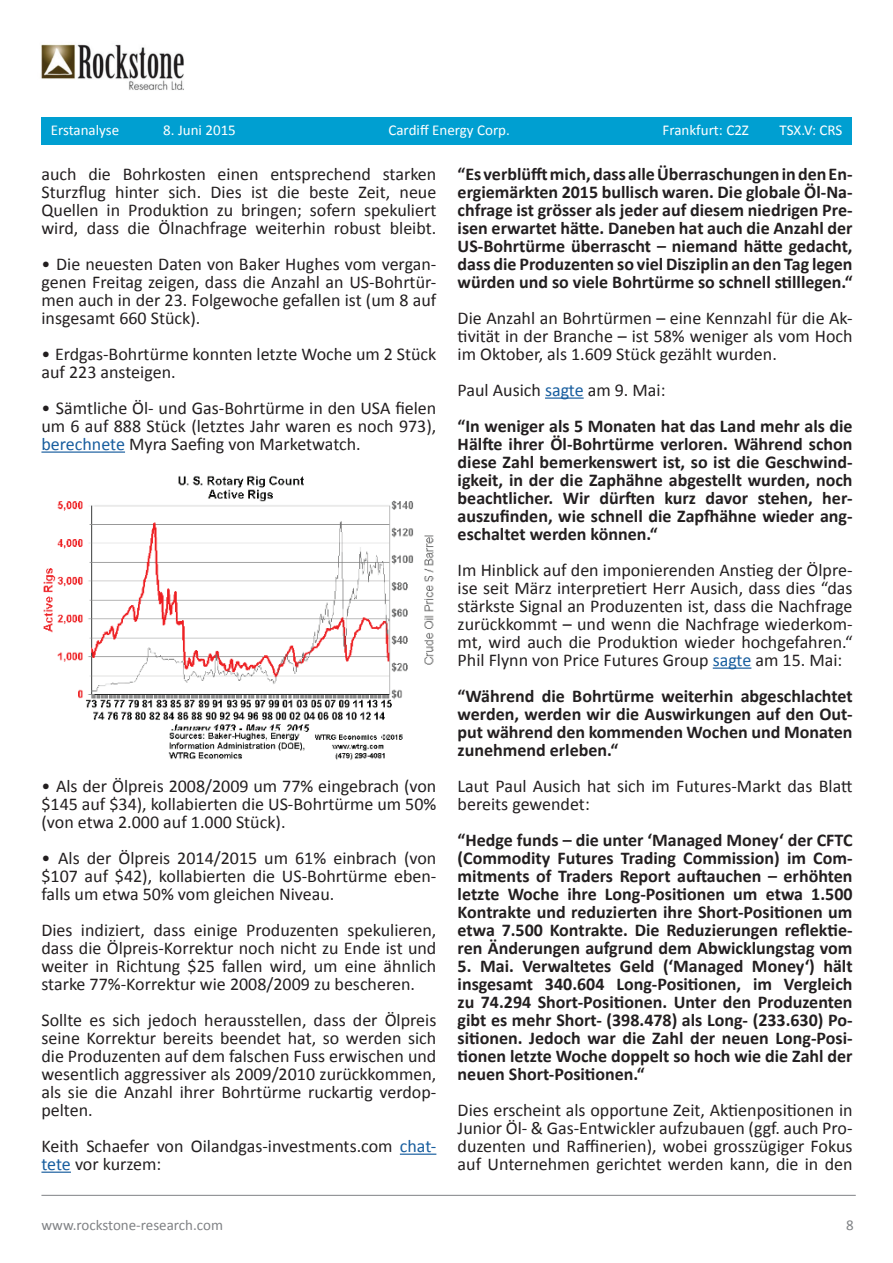
<style>
.page{position:relative;width:893px;height:1263px;background:#fff}
.page>*{position:absolute;margin:0;border:0;box-sizing:border-box;transform-origin:0 0}
.t1{font:18px/18px "Calibri";color:#231f20;text-align:justify}
.t2{font:700 18px/18px "Calibri";color:#231f20;text-align:justify}
.t3{font:15px "Calibri";color:#fff}
.t4{font:15px "Calibri";color:#808285}
.s1{color:#175d9e}
.s2{font-weight:400}
.s3{font-weight:400;color:#175d9e}
</style>
<div class="page">
<hr style="left:41px;top:451px;width:84px;height:2px;background:#175d9e">
<hr style="left:400px;top:1153px;width:36px;height:2px;background:#175d9e">
<hr style="left:41px;top:1171px;width:30px;height:2px;background:#175d9e">
<hr style="left:545px;top:397px;width:39px;height:2px;background:#175d9e">
<hr style="left:713px;top:667px;width:38px;height:2px;background:#175d9e">
<img style="left:41px;top:44px;width:143px;height:46px">
<div style="left:41px;top:117px;width:810px;height:28px;background:#009fd1"></div>
<hr style="left:41px;top:1195px;width:815px;height:1px;background:#808285">
<img style="left:43px;top:475px;width:391px;height:285px">
<p class="t3" style="left:51px;top:120px;width:70px">Erstanalyse</p>
<p class="t3" style="left:163px;top:120px;width:74px">8. Juni 2015</p>
<p class="t3" style="left:388px;top:120px;width:123px">Cardiff Energy Corp.</p>
<p class="t3" style="left:662px;top:120px;width:88px">Frankfurt: C2Z</p>
<p class="t3" style="left:779px;top:120px;width:64px">TSX.V: CRS</p>
<p class="t1" style="left:41px;top:165px;width:396px">auch die Bohrkosten einen entsprechend starken Sturzflug hinter sich. Dies ist die beste Zeit, neue Quellen in Produktion zu bringen; sofern spekuliert wird, dass die Ölnachfrage weiterhin robust bleibt.</p>
<p class="t1" style="left:41px;top:255px;width:396px">• Die neuesten Daten von Baker Hughes vom vergan&shy;genen Freitag zeigen, dass die Anzahl an US-Bohrtür&shy;men auch in der 23. Folgewoche gefallen ist (um 8 auf insgesamt 660 Stück).</p>
<p class="t1" style="left:41px;top:345px;width:396px">• Erdgas-Bohrtürme konnten letzte Woche um 2 Stück auf 223 ansteigen.</p>
<p class="t1" style="left:41px;top:399px;width:396px">• Sämtliche Öl- und Gas-Bohrtürme in den USA fielen um 6 auf 888 Stück (letztes Jahr waren es noch 973), <span class="s1">berechnete</span> Myra Saefing von Marketwatch.</p>
<p class="t1" style="left:41px;top:777px;width:396px">• Als der Ölpreis 2008/2009 um 77% eingebrach (von $145 auf $34), kollabierten die US-Bohrtürme um 50% (von etwa 2.000 auf 1.000 Stück).</p>
<p class="t1" style="left:41px;top:849px;width:396px">• Als der Ölpreis 2014/2015 um 61% einbrach (von $107 auf $42), kollabierten die US-Bohrtürme eben&shy;falls um etwa 50% vom gleichen Niveau.</p>
<p class="t1" style="left:41px;top:921px;width:396px">Dies indiziert, dass einige Produzenten spekulieren, dass die Ölpreis-Korrektur noch nicht zu Ende ist und weiter in Richtung $25 fallen wird, um eine ähnlich starke 77%-Korrektur wie 2008/2009 zu bescheren.</p>
<p class="t1" style="left:41px;top:1011px;width:396px">Sollte es sich jedoch herausstellen, dass der Ölpreis seine Korrektur bereits beendet hat, so werden sich die Produzenten auf dem falschen Fuss erwischen und wesentlich aggressiver als 2009/2010 zurückkommen, als sie die Anzahl ihrer Bohrtürme ruckartig verdop&shy;pelten.</p>
<p class="t1" style="left:41px;top:1137px;width:396px">Keith Schaefer von Oilandgas-investments.com <span class="s1">chat&shy;tete</span> vor kurzem:</p>
<p class="t2" style="left:458px;top:165px;width:396px">“Es verblüfft mich, dass alle Überraschungen in den En&shy;ergiemärkten 2015 bullisch waren. Die globale Öl-Na&shy;chfrage ist grösser als jeder auf diesem niedrigen Pre&shy;isen erwartet hätte. Daneben hat auch die Anzahl der US-Bohrtürme überrascht – niemand hätte gedacht, dass die Produzenten so viel Disziplin an den Tag legen würden und so viele Bohrtürme so schnell stilllegen.“</p>
<p class="t1" style="left:458px;top:309px;width:396px">Die Anzahl an Bohrtürmen – eine Kennzahl für die Ak&shy;tivität in der Branche – ist 58% weniger als vom Hoch im Oktober, als 1.609 Stück gezählt wurden.</p>
<p class="t2" style="left:458px;top:372px;width:396px;line-height:36px"><span class="s2">Paul Ausich</span> <span class="s3">sagte</span> <span class="s2">am 9. Mai:<br></span>“In weniger als 5 Monaten hat das Land mehr als die</p>
<p class="t2" style="left:458px;top:435px;width:396px">Hälfte ihrer Öl-Bohrtürme verloren. Während schon diese Zahl bemerkenswert ist, so ist die Geschwind&shy;igkeit, in der die Zaphähne abgestellt wurden, noch beachtlicher. Wir dürften kurz davor stehen, her&shy;auszufinden, wie schnell die Zapfhähne wieder ang&shy;eschaltet werden können.“</p>
<p class="t1" style="left:458px;top:561px;width:396px">Im Hinblick auf den imponierenden Anstieg der Ölpre&shy;ise seit März interpretiert Herr Ausich, dass dies “das stärkste Signal an Produzenten ist, dass die Nachfrage zurückkommt – und wenn die Nachfrage wiederkom&shy;mt, wird auch die Produktion wieder hochgefahren.“ Phil Flynn von Price Futures Group <span class="s1">sagte</span> am 15. Mai:</p>
<p class="t2" style="left:458px;top:687px;width:396px">“Während die Bohrtürme weiterhin abgeschlachtet werden, werden wir die Auswirkungen auf den Out&shy;put während den kommenden Wochen und Monaten zunehmend erleben.“</p>
<p class="t1" style="left:458px;top:777px;width:396px">Laut Paul Ausich hat sich im Futures-Markt das Blatt bereits gewendet:</p>
<p class="t2" style="left:458px;top:831px;width:396px">“Hedge funds – die unter ‘Managed Money‘ der CFTC (Commodity Futures Trading Commission) im Com&shy;mitments of Traders Report auftauchen – erhöhten letzte Woche ihre Long-Positionen um etwa 1.500<br>Kontrakte und reduzierten ihre Short-Positionen um etwa 7.500 Kontrakte. Die Reduzierungen reflektie&shy;ren Änderungen aufgrund dem Abwicklungstag vom</p>
<p class="t2" style="left:458px;top:957px;width:396px">5. Mai. Verwaltetes Geld (‘Managed Money‘) hält insgesamt 340.604 Long-Positionen, im Vergleich zu 74.294 Short-Positionen. Unter den Produzenten gibt es mehr Short- (398.478) als Long- (233.630) Po&shy;sitionen. Jedoch war die Zahl der neuen Long-Posi&shy;tionen letzte Woche doppelt so hoch wie die Zahl der neuen Short-Positionen.“</p>
<p class="t1" style="left:458px;top:1101px;width:396px">Dies erscheint als opportune Zeit, Aktienpositionen in Junior Öl- &amp; Gas-Entwickler aufzubauen (ggf. auch Pro&shy;duzenten und Raffinerien), wobei grosszügiger Fokus auf Unternehmen gerichtet werden kann, die in den</p>
<p class="t4" style="left:41px;top:1215px;width:183px">www.rockstone-research.com</p>
<p class="t4" style="left:846px;top:1215px;width:9px">8</p>
</div>
